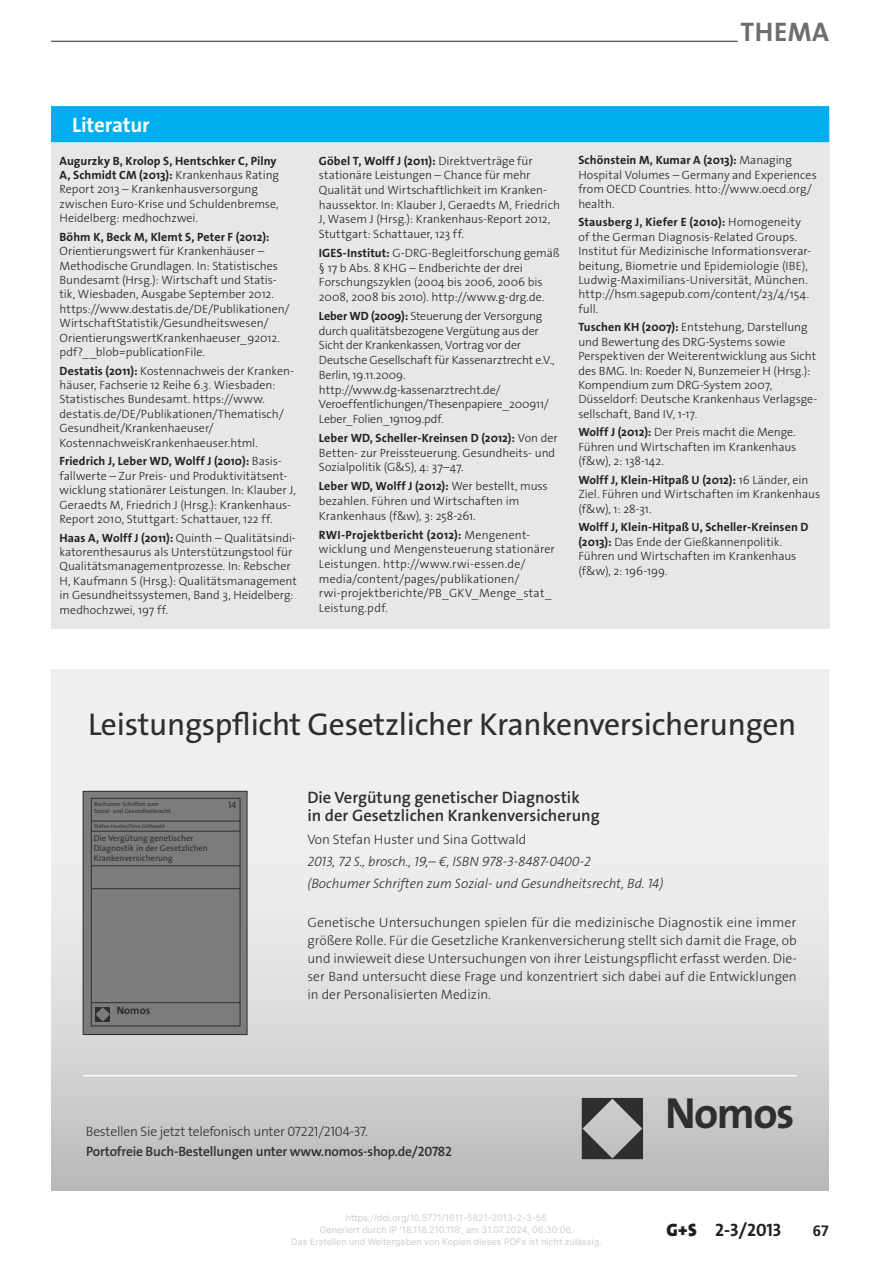
<style>
.page{position:relative;width:893px;height:1263px;background:#fff}
.page>*{position:absolute;margin:0;border:0;box-sizing:border-box;transform-origin:0 0}
.t1{font:700 43.8px "The Sans Os F";letter-spacing:-.035em;color:#2f2d2e}
.t2{font:31.65px "The Sans Os F";letter-spacing:-.01em;color:#2f2d2e}
.t3{font:700 27px "The Sans Os F";letter-spacing:.015em;color:#6c6d70}
.t4{font:700 21px "The Sans Os F";letter-spacing:-.01em;color:#fff}
.t5{font:700 18px "The Sans Os F";color:#231f20}
.t6{font:600 16.65px/18.1px "The Sans Os F";color:#2f2d2e}
.t7{font:700 15px "Frutiger";color:#231f20}
.t8{font:300 13.5px/18.1px "The Sans Os F";color:#2f2d2e;text-align:justify}
.t9{font:italic 300 13.5px/22.4px "The Sans Os F";color:#2f2d2e}
.t10{font:600 13.5px "The Sans Os F";letter-spacing:-.015em;color:#2f2d2e}
.t11{font:300 12px/14.4px "The Sans Os F";color:#231f20}
.t12{font:700 12px "The Sans Os F";letter-spacing:.01em;color:#231f20}
.t13{font:700 10.95px "The Sans Os F";color:#2f2d2e}
.t14{font:9px/12px "Inter";color:#ccc;text-align:center}
.t15{font:9px "The Sans Os F";color:#2f2d2e}
.t16{font:8.7px/10.2px "The Sans Os F";color:#2f2d2e}
.t17{font:6px/6.9px "The Sans Os F";color:#2f2d2e}
.t18{font:5.7px "The Sans Os F";color:#2f2d2e}
.s1{font-weight:700}
.s2{font-weight:900}
</style>
<div class="page">
<hr style="left:51px;top:41px;width:778px;height:1px;background:#231f20">
<hr style="left:738px;top:39px;width:91px;height:3px;background:#fff">
<div style="left:51px;top:116px;width:778px;height:512px;background:#e6e7e9"></div>
<div style="left:51px;top:106px;width:778px;height:36px;background:#00aeef"></div>
<div style="left:51px;top:669px;width:778px;height:522px;background:linear-gradient(to bottom,#fbfbfb,#c5c5c5)"></div>
<svg style="left:582px;top:1098px;width:61px;height:61px;background:#777676"></svg>
<hr style="left:83px;top:1075px;width:714px;height:1px;background:#fff">
<div style="left:83px;top:791px;width:164px;height:243px;background:#7c7c7c"></div>
<div style="left:91px;top:798px;width:149px;height:228px;border:1px solid #2f2d2e"></div>
<hr style="left:91px;top:821px;width:149px;height:1px;background:#2f2d2e">
<hr style="left:91px;top:831px;width:149px;height:1px;background:#2f2d2e">
<hr style="left:91px;top:865px;width:149px;height:1px;background:#2f2d2e">
<hr style="left:91px;top:888px;width:149px;height:1px;background:#2f2d2e">
<hr style="left:91px;top:1002px;width:149px;height:1px;background:#2f2d2e">
<div style="left:95px;top:1007px;width:15px;height:15px;background:#2f2d2e"></div>
<svg style="left:96px;top:1007px;width:14px;height:14px"></svg>
<div style="left:83px;top:791px;width:164px;height:244px;border:1px solid #2f2d2e"></div>
<h3 class="t3" style="left:740px;top:14px;width:90px">THEMA</h3>
<h3 class="t4" style="left:72px;top:111px;width:79px">Literatur</h3>
<p class="t11" style="left:60px;top:153px;width:221px"><span class="s1">Augurzky B, Krolop S, Hentschker C, Pilny A, Schmidt CM (2013):</span> Krankenhaus Rating Report 2013 – Krankenhausversorgung zwischen Euro-Krise und Schuldenbremse, Heidelberg: medhochzwei.</p>
<p class="t12" style="left:60px;top:229px;width:212px">Böhm K, Beck M, Klemt S, Peter F (2012):</p>
<p class="t11" style="left:60px;top:244px;width:232px">Orientierungswert für Krankenhäuser – Methodische Grundlagen. In: Statistisches Bundesamt (Hrsg.): Wirtschaft und Statis&shy;tik, Wiesbaden, Ausgabe September 2012. https://www.destatis.de/DE/Publikationen/ WirtschaftStatistik/Gesundheitswesen/ OrientierungswertKrankenhaeuser_92012. pdf?__blob=publicationFile.</p>
<p class="t11" style="left:60px;top:363px;width:235px"><span class="s1">Destatis (2011):</span> Kostennachweis der Kranken&shy;häuser, Fachserie 12 Reihe 6.3. Wiesbaden:<br>Statistisches Bundesamt. https://www. destatis.de/DE/Publikationen/Thematisch/ Gesundheit/Krankenhaeuser/ KostennachweisKrankenhaeuser.html.</p>
<p class="t11" style="left:60px;top:454px;width:238px"><span class="s1">Friedrich J, Leber WD, Wolff J (2010):</span> Basis&shy;fallwerte – Zur Preis- und Produktivitätsent&shy;wicklung stationärer Leistungen. In: Klauber J, Geraedts M, Friedrich J (Hrsg.): Krankenhaus-Report 2010, Stuttgart: Schattauer, 122 ff.</p>
<p class="t11" style="left:60px;top:530px;width:239px"><span class="s1">Haas A, Wolff J (2011):</span> Quinth – Qualitätsindi&shy;katorenthesaurus als Unterstützungstool für Qualitätsmanagementprozesse. In: Rebscher H, Kaufmann S (Hrsg.): Qualitätsmanagement in Gesundheitssystemen, Band 3, Heidelberg: medhochzwei, 197 ff.</p>
<p class="t11" style="left:319px;top:153px;width:243px"><span class="s1">Göbel T, Wolff J (2011):</span> Direktverträge für stationäre Leistungen – Chance für mehr Qualität und Wirtschaftlichkeit im Kranken&shy;haussektor. In: Klauber J, Geraedts M, Friedrich J, Wasem J (Hrsg.): Krankenhaus-Report 2012, Stuttgart: Schattauer, 123 ff.</p>
<p class="t11" style="left:319px;top:246px;width:242px"><span class="s1">IGES-Institut:</span> G-DRG-Begleitforschung gemäß § 17 b Abs. 8 KHG – Endberichte der drei Forschungszyklen (2004 bis 2006, 2006 bis 2008, 2008 bis 2010). http://www.g-drg.de.</p>
<p class="t11" style="left:319px;top:309px;width:237px"><span class="s1">Leber WD (2009):</span> Steuerung der Versorgung durch qualitätsbezogene Vergütung aus der Sicht der Krankenkassen, Vortrag vor der Deutsche Gesellschaft für Kassenarztrecht e.V., Berlin, 19.11.2009. http://www.dg-kassenarztrecht.de/ Veroeffentlichungen/Thesenpapiere_200911/ Leber_Folien_191109.pdf.</p>
<p class="t11" style="left:319px;top:431px;width:240px"><span class="s1">Leber WD, Scheller-Kreinsen D (2012):</span> Von der<br>Betten- zur Preissteuerung. Gesundheits- und<br>Sozialpolitik (G&amp;S), 4: 37–47.</p>
<p class="t11" style="left:319px;top:479px;width:230px"><span class="s1">Leber WD, Wolff J (2012):</span> Wer bestellt, muss bezahlen. Führen und Wirtschaften im<br>Krankenhaus (f&amp;w), 3: 258-261.</p>
<p class="t11" style="left:319px;top:527px;width:237px"><span class="s1">RWI-Projektbericht (2012):</span> Mengenent&shy;wicklung und Mengensteuerung stationärer Leistungen. http://www.rwi-essen.de/ media/content/pages/publikationen/ rwi-projektberichte/PB_GKV_Menge_stat_ Leistung.pdf.</p>
<p class="t11" style="left:578px;top:153px;width:240px"><span class="s1">Schönstein M, Kumar A (2013):</span> Managing Hospital Volumes – Germany and Experiences from OECD Countries. htto://www.oecd.org/ health.</p>
<p class="t11" style="left:578px;top:215px;width:234px"><span class="s1">Stausberg J, Kiefer E (2010):</span> Homogeneity of the German Diagnosis-Related Groups.<br>Institut für Medizinische Informationsverar&shy;beitung, Biometrie und Epidemiologie (IBE), Ludwig-Maximilians-Universität, München. http://hsm.sagepub.com/content/23/4/154. full.</p>
<p class="t11" style="left:578px;top:320px;width:241px"><span class="s1">Tuschen KH (2007):</span> Entstehung, Darstellung und Bewertung des DRG-Systems sowie Perspektiven der Weiterentwicklung aus Sicht des BMG. In: Roeder N, Bunzemeier H (Hrsg.):<br>Kompendium zum DRG-System 2007, Düsseldorf: Deutsche Krankenhaus Verlagsge&shy;sellschaft, Band IV, 1-17.</p>
<p class="t11" style="left:578px;top:425px;width:220px;text-align:justify"><span class="s1">Wolff J (2012):</span> Der Preis macht die Menge.<br>Führen und Wirtschaften im Krankenhaus (f&amp;w), 2: 138-142.</p>
<p class="t11" style="left:578px;top:473px;width:243px"><span class="s1">Wolff J, Klein-Hitpaß U (2012):</span> 16 Länder, ein<br>Ziel. Führen und Wirtschaften im Krankenhaus (f&amp;w), 1: 28-31.</p>
<p class="t11" style="left:578px;top:520px;width:232px"><span class="s1">Wolff J, Klein-Hitpaß U, Scheller-Kreinsen D (2013):</span> Das Ende der Gießkannenpolitik.<br>Führen und Wirtschaften im Krankenhaus (f&amp;w), 2: 196-199.</p>
<h2 class="t2" style="left:88px;top:704px;width:710px">Leistungspflicht Gesetzlicher Krankenversicherungen</h2>
<p class="t17" style="left:94px;top:800px;width:78px">Bochumer Schriften zum<br>Sozial- und Gesundheitsrecht</p>
<p class="t16" style="left:94px;top:833px;width:116px">Die Vergütung genetischer<br>Diagnostik in der Gesetzlichen<br>Krankenversicherung</p>
<p class="t18" style="left:94px;top:822px;width:72px">Stefan Huster/Sina Gottwald</p>
<p class="t15" style="left:228px;top:799px;width:10px">14</p>
<p class="t13" style="left:117px;top:1003px;width:35px">Nomos</p>
<h3 class="t6" style="left:307px;top:789px;width:294px">Die Vergütung genetischer Diagnostik<br>in der Gesetzlichen Krankenversicherung</h3>
<p class="t8" style="left:307px;top:830px;width:220px">Von Stefan Huster und Sina Gottwald</p>
<p class="t9" style="left:307px;top:851px;width:358px">2013, 72 S., brosch., 19,– €, ISBN 978-3-8487-0400-2<br>(Bochumer Schriften zum Sozial- und Gesundheitsrecht, Bd. 14)</p>
<p class="t8" style="left:307px;top:913px;width:491px">Genetische Untersuchungen spielen für die medizinische Diagnostik eine immer größere Rolle. Für die Gesetzliche Krankenversicherung stellt sich damit die Frage, ob und inwieweit diese Untersuchungen von ihrer Leistungspflicht erfasst werden. Die&shy;ser Band untersucht diese Frage und konzentriert sich dabei auf die Entwicklungen in der Personalisierten Medizin.</p>
<p class="t8" style="left:86px;top:1122px;width:283px">Bestellen Sie jetzt telefonisch unter 07221/2104-37.</p>
<p class="t10" style="left:86px;top:1143px;width:367px">Portofreie Buch-Bestellungen unter www.nomos-shop.de/20782</p>
<p class="t14" style="left:291px;top:1212px;width:312px">https://doi.org/10.5771/1611-5821-2013-2-3-56<br>Generiert durch IP '18.118.210.118', am 31.07.2024, 06:30:06.<br>Das Erstellen und Weitergeben von Kopien dieses PDFs ist nicht zulässig.</p>
<h1 class="t1" style="left:665px;top:1085px;width:131px">Nomos</h1>
<h3 class="t5" style="left:666px;top:1219px;width:117px"><span class="s2">G+S</span> 2-3/2013</h3>
<p class="t7" style="left:813px;top:1222px;width:18px">67</p>
</div>
